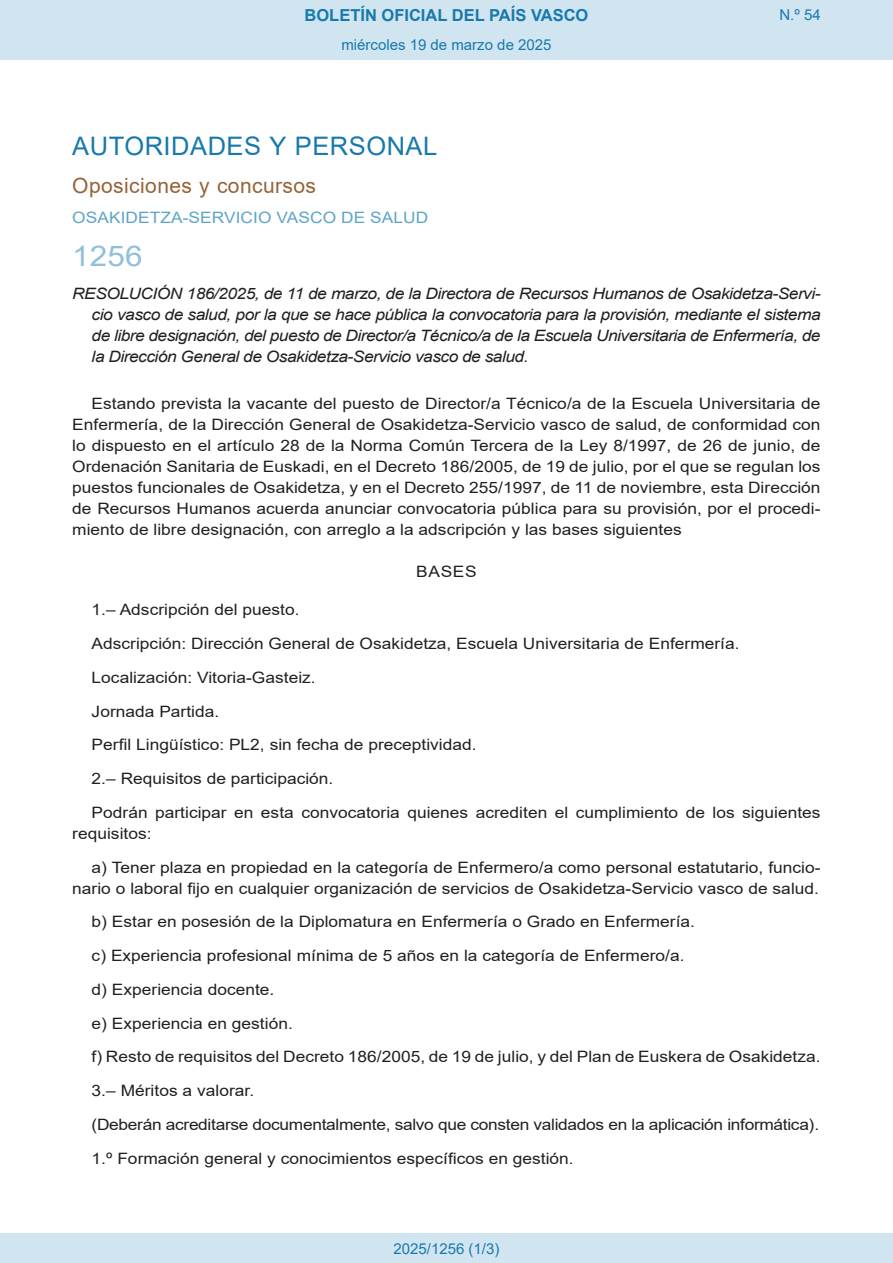
<style>
.page{position:relative;width:893px;height:1263px;background:#fff}
.page>*{position:absolute;margin:0;border:0;box-sizing:border-box;transform-origin:0 0}
.BOPVOrden{font:28.5px "Arial";color:#90c0db;scale:1.11 1}
.BOPVSeccion{font:25.5px "Arial";letter-spacing:.02em;color:#1879ad}
.BOPVSubseccion{font:21px "Arial";letter-spacing:.02em;color:#956338}
.t1{font:700 16.5px "Arial";color:#1879ad}
.BOPVDetalle{font:15.6px/21px "Arial";color:#231f20;text-align:justify;scale:1.11 1}
.BOPVTitulo{font:italic 15.6px/21px "Arial";letter-spacing:-.03em;color:#231f20;text-align:justify;scale:1.11 1}
.BOPVDetalle-2{font:15.6px "Arial";letter-spacing:-.02em;color:#231f20;scale:1.11 1}
.BOPVOrganismo{font:15.6px "Arial";letter-spacing:.005em;color:#5ea4ca;scale:1.11 1}
.BOPVClave{font:15.6px "Arial";letter-spacing:.035em;color:#231f20;scale:1.11 1}
.Paginacion_Centro{font:15px "Arial";color:#1879ad}
</style>
<div class="page">
<div style="left:0;top:0;width:893px;height:60px;background:#d0e5f0"></div>
<div style="left:0;top:1233px;width:893px;height:30px;background:#d0e5f0"></div>
<p class="t1" style="left:305px;top:3px;width:285px">BOLETÍN OFICIAL DEL PAÍS VASCO</p>
<p class="Paginacion_Centro" style="left:341px;top:35px;width:212px">miércoles 19 de marzo de 2025</p>
<p class="Paginacion_Centro" style="left:779px;top:5px;width:43px">N.º 54</p>
<p class="BOPVSeccion" style="left:72px;top:128px;width:366px">AUTORIDADES Y PERSONAL</p>
<p class="BOPVSubseccion" style="left:72px;top:171px;width:245px">Oposiciones y concursos</p>
<p class="BOPVOrganismo" style="left:72px;top:207px;width:322px">OSAKIDETZA-SERVICIO VASCO DE SALUD</p>
<p class="BOPVOrden" style="left:72px;top:236px;width:65px">1256</p>
<p class="BOPVTitulo" style="left:92px;top:284px;width:658px;text-indent:-19px">RESOLUCIÓN 186/2025, de 11 de marzo, de la Directora de Recursos Humanos de Osakidetza-Servi&shy;cio vasco de salud, por la que se hace pública la convocatoria para la provisión, mediante el sistema de libre designación, del puesto de Director/a Técnico/a de la Escuela Universitaria de Enfermería, de la Dirección General de Osakidetza-Servicio vasco de salud.</p>
<p class="BOPVDetalle" style="left:72px;top:393px;width:676px;text-indent:19px">Estando prevista la vacante del puesto de Director/a Técnico/a de la Escuela Universitaria de Enfermería, de la Dirección General de Osakidetza-Servicio vasco de salud, de conformidad con lo dispuesto en el artículo 28 de la Norma Común Tercera de la Ley 8/1997, de 26 de junio, de Ordenación Sanitaria de Euskadi, en el Decreto 186/2005, de 19 de julio, por el que se regulan los puestos funcionales de Osakidetza, y en el Decreto 255/1997, de 11 de noviembre, esta Dirección de Recursos Humanos acuerda anunciar convocatoria pública para su provisión, por el procedi&shy;miento de libre designación, con arreglo a la adscripción y las bases siguientes</p>
<p class="BOPVClave" style="left:416px;top:561px;width:56px">BASES</p>
<p class="BOPVDetalle" style="left:92px;top:599px;width:189px">1.– Adscripción del puesto.</p>
<p class="BOPVDetalle" style="left:92px;top:633px;width:585px">Adscripción: Dirección General de Osakidetza, Escuela Universitaria de Enfermería.</p>
<p class="BOPVDetalle" style="left:92px;top:667px;width:203px">Localización: Vitoria-Gasteiz.</p>
<p class="BOPVDetalle" style="left:92px;top:700px;width:116px">Jornada Partida.</p>
<p class="BOPVDetalle" style="left:92px;top:734px;width:348px">Perfil Lingüístico: PL2, sin fecha de preceptividad.</p>
<p class="BOPVDetalle" style="left:92px;top:768px;width:219px">2.– Requisitos de participación.</p>
<p class="BOPVDetalle" style="left:72px;top:802px;width:676px;text-indent:19px">Podrán participar en esta convocatoria quienes acrediten el cumplimiento de los siguientes requisitos:</p>
<p class="BOPVDetalle" style="left:72px;top:856px;width:676px;text-align:right">a) Tener plaza en propiedad en la categoría de Enfermero/a como personal estatutario, funcio&shy;nario o laboral fijo en cualquier organización de servicios de Osakidetza-Servicio vasco de salud.</p>
<p class="BOPVDetalle" style="left:92px;top:911px;width:545px">b) Estar en posesión de la Diplomatura en Enfermería o Grado en Enfermería.</p>
<p class="BOPVDetalle" style="left:92px;top:945px;width:536px">c) Experiencia profesional mínima de 5 años en la categoría de Enfermero/a.</p>
<p class="BOPVDetalle" style="left:92px;top:979px;width:166px">d) Experiencia docente.</p>
<p class="BOPVDetalle" style="left:92px;top:1012px;width:183px">e) Experiencia en gestión.</p>
<p class="BOPVDetalle" style="left:92px;top:1046px;width:658px">f) Resto de requisitos del Decreto 186/2005, de 19 de julio, y del Plan de Euskera de Osakidetza.</p>
<p class="BOPVDetalle" style="left:92px;top:1080px;width:148px">3.– Méritos a valorar.</p>
<p class="BOPVDetalle-2" style="left:92px;top:1114px;width:657px">(Deberán acreditarse documentalmente, salvo que consten validados en la aplicación informática).</p>
<p class="BOPVDetalle" style="left:92px;top:1147px;width:436px">1.º Formación general y conocimientos específicos en gestión.</p>
<p class="Paginacion_Centro" style="left:393px;top:1238px;width:107px">2025/1256 (1/3)</p>
</div>
